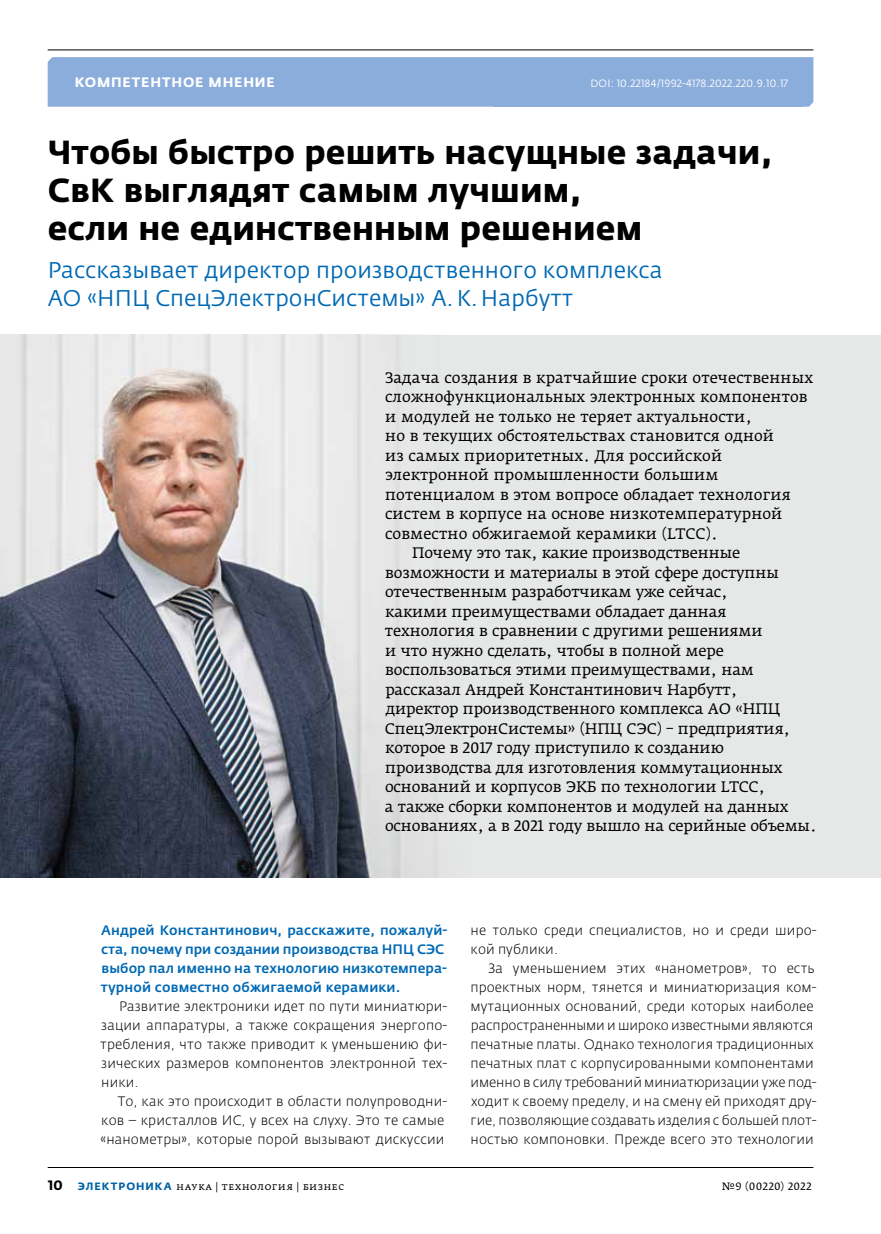
<style>
.page{position:relative;width:881px;height:1234px;background:#fff}
.page>*{position:absolute;margin:0;border:0;box-sizing:border-box;transform-origin:0 0}
.t1{font:700 33px/38.1px "Fedra Sans Pro";letter-spacing:.005em;color:#000}
.t2{font:22.5px/28.5px "Fedra Sans Pro";letter-spacing:.005em;color:#0069b4}
.t3{font:15px "Fedra Serif A Pro";letter-spacing:-.01em;color:#000}
.t4{font:300 13.5px/19px "Fedra Sans Pro";letter-spacing:.005em;color:#000}
.t5{font:500 13.5px/19px "Fedra Sans Pro";letter-spacing:.005em;color:#0069b4}
.t6{font:700 13.5px "Fedra Sans Alt Pro";letter-spacing:.06em;color:#fff}
.t7{font:10.5px "Fedra Serif A Pro";letter-spacing:.035em;color:#000}
.t8{font:10.5px "Fedra Sans Pro";letter-spacing:.015em;color:#fff}
.t9{font:300 10.5px "Fedra Sans Pro";letter-spacing:.015em;color:#fff}
.s1{font-family:"Fedra Sans Pro";font-weight:700;font-size:13.5px}
.s2{font-family:"Fedra Sans Alt Pro";font-weight:700;color:#0061a7}
</style>
<div class="page">
<div style="left:48px;top:57px;width:765px;height:50px;background:#8baddc"></div>
<hr style="left:48px;top:49px;width:765px;height:1px;background:#000">
<hr style="left:48px;top:1166px;width:765px;height:1px;background:#000">
<div style="left:494px;top:60px;width:308px;height:46px;background:#8baddc"></div>
<div style="left:0;top:335px;width:880px;height:542px;background:#e6e7e7"></div>
<img style="left:0;top:335px;width:438px;height:542px">
<p class="t6" style="left:75px;top:74px;width:201px">Компетентное мнение</p>
<p class="t8" style="left:590px;top:77px;width:199px">DOI: 10.22184/1992-4178.2022.220.9.10.17</p>
<p class="t9" style="left:687px;top:77px;width:100px">www.electronics.ru</p>
<h1 class="t1" style="left:48px;top:133px;width:726px">Чтобы быстро решить насущные задачи,<br>СвК выглядят самым лучшим,<br>если не единственным решением</h1>
<h2 class="t2" style="left:48px;top:256px;width:616px">Рассказывает директор производственного комплекса<br>АО «НПЦ СпецЭлектронСистемы» А.К.Нарбутт</h2>
<p class="t3" style="left:384px;top:368px;width:430px">Задача создания в кратчайшие сроки отечественных</p>
<p class="t3" style="left:385px;top:387px;width:424px">сложнофункциональных электронных компонентов</p>
<p class="t3" style="left:385px;top:407px;width:368px">и модулей не только не теряет актуальности,</p>
<p class="t3" style="left:385px;top:426px;width:390px">но в текущих обстоятельствах становится одной</p>
<p class="t3" style="left:385px;top:446px;width:338px">из самых приоритетных. Для российской</p>
<p class="t3" style="left:385px;top:465px;width:334px">электронной промышленности большим</p>
<p class="t3" style="left:385px;top:485px;width:407px">потенциалом в этом вопросе обладает технология</p>
<p class="t3" style="left:385px;top:504px;width:399px">систем в корпусе на основе низкотемпературной</p>
<p class="t3" style="left:385px;top:524px;width:334px">совместно обжигаемой керамики (LTCC).</p>
<p class="t3" style="left:412px;top:543px;width:329px">Почему это так, какие производственные</p>
<p class="t3" style="left:385px;top:563px;width:395px">возможности и материалы в этой сфере доступны</p>
<p class="t3" style="left:385px;top:582px;width:344px">отечественным разработчикам уже сейчас,</p>
<p class="t3" style="left:385px;top:602px;width:342px">какими преимуществами обладает данная</p>
<p class="t3" style="left:385px;top:621px;width:379px">технология в сравнении с другими решениями</p>
<p class="t3" style="left:385px;top:641px;width:340px">и что нужно сделать, чтобы в полной мере</p>
<p class="t3" style="left:385px;top:660px;width:370px">воспользоваться этими преимуществами, нам</p>
<p class="t3" style="left:385px;top:680px;width:353px">рассказал Андрей Константинович Нарбутт,</p>
<p class="t3" style="left:385px;top:699px;width:396px">директор производственного комплекса АО «НПЦ</p>
<p class="t3" style="left:385px;top:719px;width:406px">СпецЭлектронСистемы» (НПЦ СЭС) – предприятия,</p>
<p class="t3" style="left:385px;top:738px;width:340px">которое в 2017 году приступило к созданию</p>
<p class="t3" style="left:385px;top:758px;width:399px">производства для изготовления коммутационных</p>
<p class="t3" style="left:385px;top:777px;width:381px">оснований и корпусов ЭКБ по технологии LTCC,</p>
<p class="t3" style="left:385px;top:797px;width:405px">а также сборки компонентов и модулей на данных</p>
<p class="t3" style="left:385px;top:816px;width:433px">основаниях, а в 2021 году вышло на серийные объемы.</p>
<p class="t5" style="left:101px;top:920px;width:348px">Андрей Константинович, расскажите, пожалуй&shy;ста, почему при создании производства НПЦ СЭС выбор пал именно на технологию низкотемпера&shy;турной совместно обжигаемой керамики.</p>
<p class="t4" style="left:100px;top:996px;width:348px;text-align:justify;text-indent:19px">Развитие электроники идет по пути миниатюри&shy;зации аппаратуры, а также сокращения энергопо&shy;требления, что также приводит к уменьшению фи&shy;зических размеров компонентов электронной тех&shy;ники.</p>
<p class="t4" style="left:101px;top:1091px;width:348px;text-indent:17px">То, как это происходит в области полупроводни&shy;ков – кристаллов ИС, у всех на слуху. Это те самые «нанометры», которые порой вызывают дискуссии</p>
<p class="t4" style="left:470px;top:920px;width:347px">не только среди специалистов, но и среди широ&shy;кой публики.</p>
<p class="t4" style="left:470px;top:958px;width:347px;text-indent:18px">За уменьшением этих «нанометров», то есть проектных норм, тянется и миниатюризация ком&shy;мутационных оснований, среди которых наиболее распространенными и широко известными являются печатные платы. Однако технология традиционных печатных плат с корпусированными компонентами именно в силу требований миниатюризации уже под&shy;ходит к своему пределу, и на смену ей приходят дру&shy;гие, позволяющие создавать изделия с большей плот&shy;ностью компоновки. Прежде всего это технологии</p>
<p class="t7" style="left:48px;top:1179px;width:298px"><span class="s1">10</span> <span class="s2">ЭЛЕКТРОНИКА</span> наука | технология | бизнес</p>
<p class="t7" style="left:721px;top:1179px;width:91px">№9 (00220) 2022</p>
</div>
